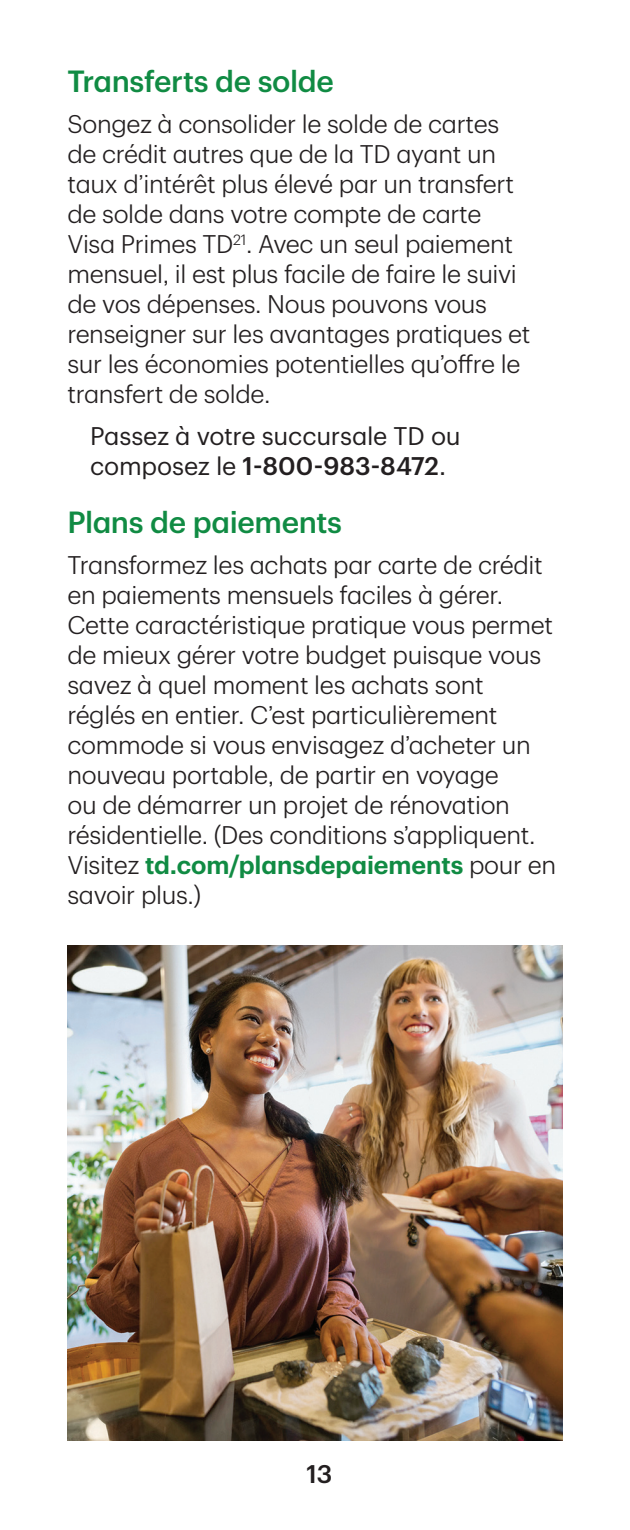
<style>
.page{position:relative;width:630px;height:1530px;background:#fff}
.page>*{position:absolute;margin:0;border:0;box-sizing:border-box;transform-origin:0 0}
.t1{font:500 30px "TD Graphik";letter-spacing:-.01em;color:#108b43}
.t2{font:300 25px/30px "TD Graphik";letter-spacing:-.015em;color:#231f20}
.t3{font:25px/30px "TD Graphik";letter-spacing:-.01em;color:#231f20}
.t4{font:500 25px "TD Graphik";color:#231f20}
.t5{font:300 14.5px "TD Graphik";color:#231f20}
.s1{font-weight:500}
.s2{font-weight:600;color:#108b43}
</style>
<div class="page">
<img style="left:68px;top:945px;width:494px;height:495px">
<p class="t1" style="left:68px;top:59px;width:268px">Transferts de solde</p>
<p class="t2" style="left:68px;top:107px;width:465px">Songez à consolider le solde de cartes de crédit autres que de la TD ayant un taux d’intérêt plus élevé par un transfert de solde dans votre compte de carte Visa Primes TD . Avec un seul paiement mensuel, il est plus facile de faire le suivi de vos dépenses. Nous pouvons vous renseigner sur les avantages pratiques et sur les économies potentielles qu’offre le transfert de solde.</p>
<p class="t5" style="left:233px;top:229px;width:15px">21</p>
<p class="t3" style="left:90px;top:419px;width:372px">Passez à votre succursale TD ou composez le <span class="s1">1-800-983-8472</span>.</p>
<p class="t1" style="left:68px;top:500px;width:276px">Plans de paiements</p>
<p class="t2" style="left:68px;top:548px;width:490px">Transformez les achats par carte de crédit en paiements mensuels faciles à gérer.<br>Cette caractéristique pratique vous permet de mieux gérer votre budget puisque vous savez à quel moment les achats sont réglés en entier. C’est particulièrement commode si vous envisagez d’acheter un nouveau portable, de partir en voyage<br>ou de démarrer un projet de rénovation résidentielle. (Des conditions s’appliquent.<br>Visitez <span class="s2">td.com/plansdepaiements</span> pour en savoir plus.)</p>
<p class="t4" style="left:306px;top:1455px;width:28px">13</p>
</div>
